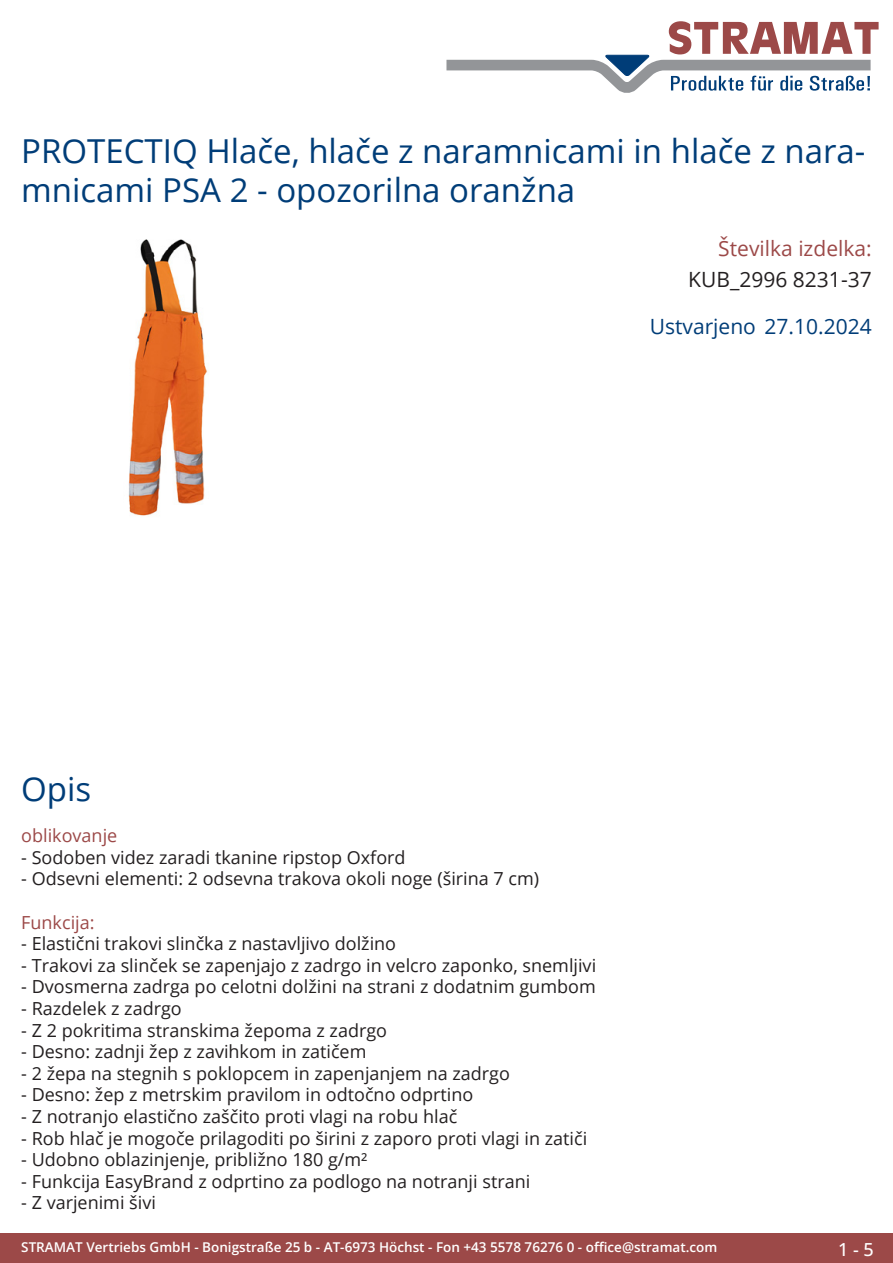
<style>
.page{position:relative;width:893px;height:1263px;background:#fff}
.page>*{position:absolute;margin:0;border:0;box-sizing:border-box;transform-origin:0 0}
.Produkttitel{font:33px/39.6px "Open Sans";color:#003d78}
.Erstellungsdatum{font:21px "Open Sans";color:#003d78}
.TechDaten_Überschrif{font:21px "Open Sans";color:#9c4948}
.TechDaten_Inhalt{font:21px "Open Sans";color:#231f20}
.Beschreibung_Text{font:18px "Open Sans";color:#231f20}
.Beschreibung_Text-2{font:18px "Open Sans";color:#9c4948}
.t1{font:500 18px "Open Sans";color:#fff}
.t2{font:600 13.5px "Open Sans";color:#fff}
</style>
<div class="page">
<div style="left:0;top:1233px;width:893px;height:30px;background:#9c4948"></div>
<svg style="left:446px;top:21px;width:433px;height:72px"></svg>
<img style="left:128px;top:239px;width:80px;height:277px">
<p class="Produkttitel" style="left:21px;top:130px;width:846px">PROTECTIQ Hlače, hlače z naramnicami in hlače z nara&shy;mnicami PSA 2 - opozorilna oranžna</p>
<p class="TechDaten_Überschrif" style="left:718px;top:234px;width:155px">Številka izdelka:</p>
<p class="TechDaten_Inhalt" style="left:688px;top:265px;width:185px">KUB_2996 8231-37</p>
<p class="Erstellungsdatum" style="left:650px;top:312px;width:223px">Ustvarjeno 27.10.2024</p>
<p class="Produkttitel" style="left:21px;top:768px;width:72px">Opis</p>
<p class="Beschreibung_Text-2" style="left:21px;top:823px;width:98px">oblikovanje</p>
<p class="Beschreibung_Text" style="left:21px;top:845px;width:386px">- Sodoben videz zaradi tkanine ripstop Oxford</p>
<p class="Beschreibung_Text" style="left:21px;top:866px;width:519px">- Odsevni elementi: 2 odsevna trakova okoli noge (širina 7 cm)</p>
<p class="Beschreibung_Text-2" style="left:21px;top:910px;width:75px">Funkcija:</p>
<p class="Beschreibung_Text" style="left:21px;top:931px;width:376px">- Elastični trakovi slinčka z nastavljivo dolžino</p>
<p class="Beschreibung_Text" style="left:21px;top:953px;width:576px">- Trakovi za slinček se zapenjajo z zadrgo in velcro zaponko, snemljivi</p>
<p class="Beschreibung_Text" style="left:21px;top:974px;width:576px">- Dvosmerna zadrga po celotni dolžini na strani z dodatnim gumbom</p>
<p class="Beschreibung_Text" style="left:21px;top:996px;width:162px">- Razdelek z zadrgo</p>
<p class="Beschreibung_Text" style="left:21px;top:1018px;width:367px">- Z 2 pokritima stranskima žepoma z zadrgo</p>
<p class="Beschreibung_Text" style="left:21px;top:1039px;width:347px">- Desno: zadnji žep z zavihkom in zatičem</p>
<p class="Beschreibung_Text" style="left:21px;top:1061px;width:490px">- 2 žepa na stegnih s poklopcem in zapenjanjem na zadrgo</p>
<p class="Beschreibung_Text" style="left:21px;top:1082px;width:454px">- Desno: žep z metrskim pravilom in odtočno odprtino</p>
<p class="Beschreibung_Text" style="left:21px;top:1104px;width:438px">- Z notranjo elastično zaščito proti vlagi na robu hlač</p>
<p class="Beschreibung_Text" style="left:21px;top:1126px;width:567px">- Rob hlač je mogoče prilagoditi po širini z zaporo proti vlagi in zatiči</p>
<p class="Beschreibung_Text" style="left:21px;top:1147px;width:348px">- Udobno oblazinjenje, približno 180 g/m²</p>
<p class="Beschreibung_Text" style="left:21px;top:1169px;width:511px">- Funkcija EasyBrand z odprtino za podlogo na notranji strani</p>
<p class="Beschreibung_Text" style="left:21px;top:1190px;width:136px">- Z varjenimi šivi</p>
<p class="t2" style="left:21px;top:1238px;width:698px">STRAMAT Vertriebs GmbH - Bonigstraße 25 b - AT-6973 Höchst - Fon +43 5578 76276 0 - office@stramat.com</p>
<p class="t1" style="left:838px;top:1237px;width:37px">1 - 5</p>
</div>
